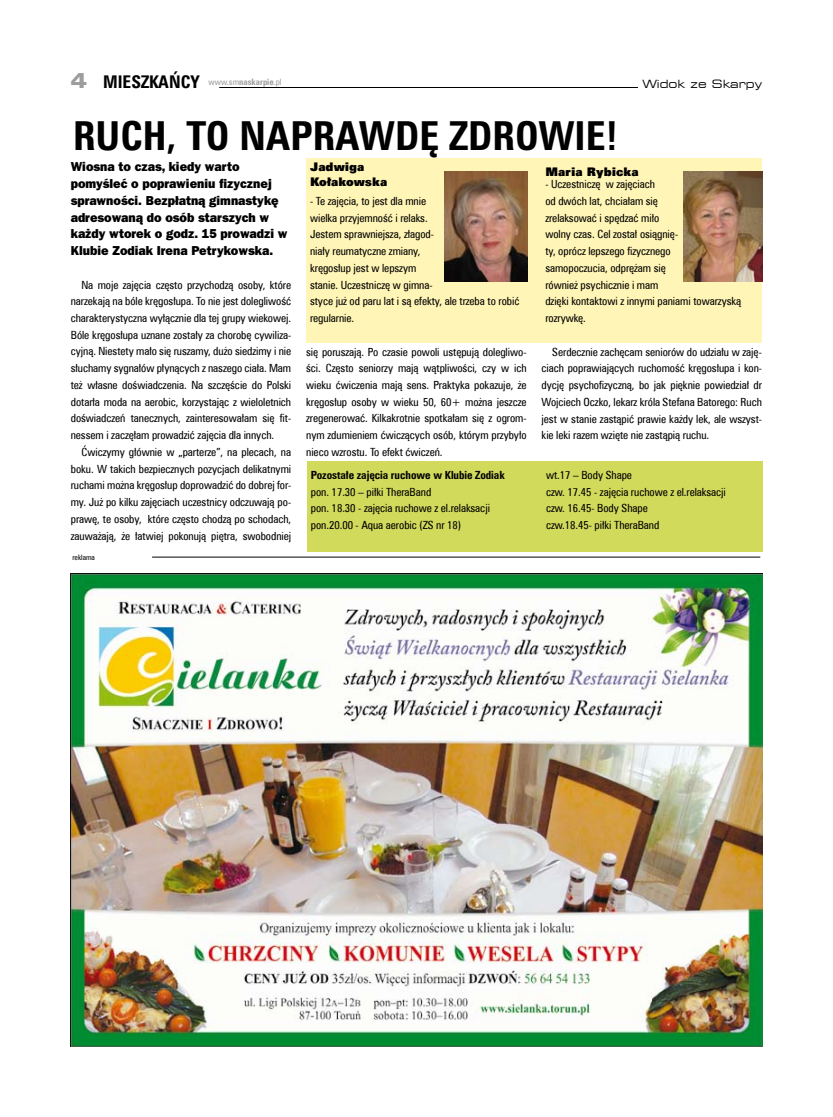
<style>
.page{position:relative;width:833px;height:1117px;background:#fff}
.page>*{position:absolute;margin:0;border:0;box-sizing:border-box;transform-origin:0 0}
.t1{font:700 40px "Zurich Cn EU";color:#000}
.t2{font:700 17.5px "Zurich Cn EU";color:#000}
.t3{font:800 13px/16.8px "Franklin Gothic Pl";color:#000;scale:.96 1}
.t4{font:11.88px/15px "Zurich X Blk EU";color:#000}
.t5{font:11.25px/16.8px "Zurich Cn EU";letter-spacing:-.005em;color:#000;text-align:justify}
.t6{font:700 11.25px "Zurich Cn EU";letter-spacing:-.005em;color:#000}
.t7{font:expanded 11.25px "Square 721 BT";color:#000}
.t8{font:8.75px "Zurich Cn EU";color:#9c9d9f}
.t9{font:7.5px "Zurich Cn EU";color:#000}
.s1{font-family:"Zurich Blk Ex EU";font-weight:400;font-size:21.25px;color:#9c9d9f}
.s2{font-weight:700;font-size:17.5px;color:#000}
.s3{font-weight:700}
</style>
<div class="page">
<hr style="left:219px;top:87px;width:419px;height:1px;background:#000">
<img style="left:71px;top:573px;width:691px;height:472px">
<hr style="left:152px;top:556px;width:608px;height:1px;background:#000">
<div style="left:306px;top:158px;width:456px;height:184px;background:#fff5b6"></div>
<img style="left:444px;top:171px;width:83px;height:110px">
<img style="left:683px;top:171px;width:79px;height:110px">
<div style="left:307px;top:461px;width:455px;height:90px;background:#d2da5c"></div>
<h2 class="t2" style="left:71px;top:71px;width:43px"><span class="s1">4</span> mieszka</h2>
<p class="t8" style="left:169px;top:77px;width:114px"><span class="s2">ńcy</span> www.sm<span class="s3">naskarpie</span>.pl</p>
<p class="t7" style="left:642px;top:77px;width:121px">Widok ze Skarpy</p>
<h1 class="t1" style="left:73px;top:111px;width:191px">Ruch, to napra</h1>
<h1 class="t1" style="left:359px;top:111px;width:114px">wdę zdro</h1>
<h1 class="t1" style="left:539px;top:111px;width:81px">wie!</h1>
<p class="t4" style="left:310px;top:159px;width:79px">Jadwiga<br>Kołakowska</p>
<p class="t5" style="left:310px;top:192px;width:211px;text-align:left">- Te zajęcia, to jest dla mnie<br>wielka przyjemność i relaks.<br>Jestem sprawniejsza, złagod-<br>niały reumatyczne zmiany,<br>kręgosłup jest w lepszym<br>stanie. Uczestniczę w gimna-<br>styce już od paru lat i są efekty, ale trzeba to robić regularnie.</p>
<p class="t3" style="left:71px;top:158px;width:227px">Wiosna to czas, kiedy warto pomyśleć o poprawieniu fizycznej sprawności. Bezpłatną gimnastykę adresowaną do osób starszych w każdy wtorek o godz. 15 prowadzi w<br>Klubie Zodiak Irena Petrykowska.</p>
<p class="t5" style="left:71px;top:276px;width:222px;text-indent:11px">Na moje zajęcia często przychodzą osoby, które narzekają na bóle kręgosłupa. To nie jest dolegliwość charakterystyczna wyłącznie dla tej grupy wiekowej.<br>Bóle kręgosłupa uznane zostały za chorobę cywiliza&shy;cyjną. Niestety mało się ruszamy, dużo siedzimy i nie słuchamy sygnałów płynących z naszego ciała. Mam też własne doświadczenia. Na szczęście do Polski dotarła moda na aerobic, korzystając z wieloletnich doświadczeń tanecznych, zainteresowałam się fit&shy;nessem i zaczęłam prowadzić zajęcia dla innych.</p>
<p class="t5" style="left:71px;top:443px;width:222px;text-indent:11px">Ćwiczymy głównie w „parterze”, na plecach, na boku. W takich bezpiecznych pozycjach delikatnymi ruchami można kręgosłup doprowadzić do dobrej for&shy;my. Już po kilku zajęciach uczestnicy odczuwają po&shy;prawę, te osoby, które często chodzą po schodach, zauważają, że łatwiej pokonują piętra, swobodniej</p>
<p class="t4" style="left:545px;top:164px;width:95px">Maria Rybicka</p>
<p class="t5" style="left:545px;top:176px;width:197px;text-align:left">- Uczestniczę w zajęciach<br>od dwóch lat, chciałam się<br>zrelaksować i spędzać miło<br>wolny czas. Cel został osiągnię-<br>ty, oprócz lepszego fizycznego<br>samopoczucia, odprężam się<br>również psychicznie i mam<br>dzięki kontaktowi z innymi paniami towarzyską rozrywkę.</p>
<p class="t5" style="left:306px;top:343px;width:222px">się poruszają. Po czasie powoli ustępują dolegliwo&shy;ści. Często seniorzy mają wątpliwości, czy w ich wieku ćwiczenia mają sens. Praktyka pokazuje, że kręgosłup osoby w wieku 50, 60+ można jeszcze zregenerować. Kilkakrotnie spotkałam się z ogrom&shy;nym zdumieniem ćwiczących osób, którym przybyło nieco wzrostu. To efekt ćwiczeń.</p>
<p class="t5" style="left:541px;top:343px;width:222px;text-indent:11px">Serdecznie zachęcam seniorów do udziału w zaję&shy;ciach poprawiających ruchomość kręgosłupa i kon&shy;dycję psychofizyczną, bo jak pięknie powiedział dr Wojciech Oczko, lekarz króla Stefana Batorego: Ruch jest w stanie zastąpić prawie każdy lek, ale wszyst&shy;kie leki razem wzięte nie zastąpią ruchu.</p>
<p class="t5" style="left:546px;top:466px;width:181px;text-align:left">wt.17 – Body Shape<br>czw. 17.45 - zajęcia ruchowe z el.relaksacji czw. 16.45- Body Shape<br>czw.18.45- piłki TheraBand</p>
<p class="t6" style="left:311px;top:468px;width:195px">Pozostałe zajęcia ruchowe w Klubie Zodiak</p>
<p class="t5" style="left:311px;top:483px;width:181px;text-align:left">pon. 17.30 – piłki TheraBand<br>pon. 18.30 - zajęcia ruchowe z el.relaksacji pon.20.00 - Aqua aerobic (ZS nr 18)</p>
<p class="t9" style="left:72px;top:552px;width:24px">reklama</p>
</div>
